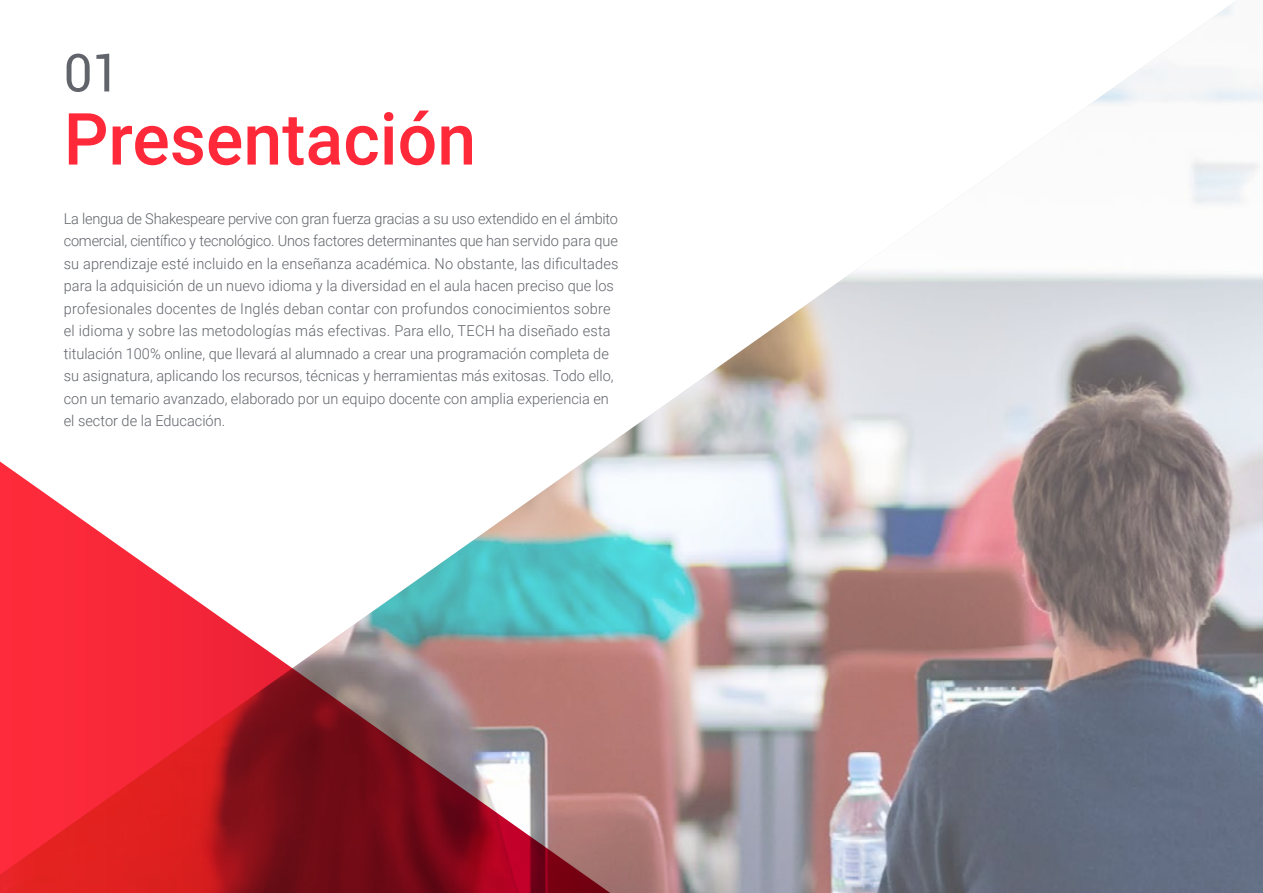
<style>
.page{position:relative;width:1263px;height:893px;background:#fff}
.page>*{position:absolute;margin:0;border:0;box-sizing:border-box;transform-origin:0 0}
.t1{font:500 72px "Roboto";color:#ff293a}
.t2{font:52.5px "Roboto";color:#61646a}
.t3{font:300 15px/22.5px "Roboto";color:#61646a}
</style>
<div class="page">
<img style="left:607px;top:1px;width:656px;height:892px">
<svg style="left:0;top:446px;width:640px;height:447px"></svg>
<h2 class="t2" style="left:64px;top:36px;width:58px">01</h2>
<h1 class="t1" style="left:64px;top:89px;width:414px">Presentación</h1>
<p class="t3" style="left:64px;top:207px;width:556px">La lengua de Shakespeare pervive con gran fuerza gracias a su uso extendido en el ámbito comercial, científico y tecnológico. Unos factores determinantes que han servido para que su aprendizaje esté incluido en la enseñanza académica. No obstante, las dificultades para la adquisición de un nuevo idioma y la diversidad en el aula hacen preciso que los profesionales docentes de Inglés deban contar con profundos conocimientos sobre el idioma y sobre las metodologías más efectivas. Para ello, TECH ha diseñado esta titulación 100% online, que llevará al alumnado a crear una programación completa de su asignatura, aplicando los recursos, técnicas y herramientas más exitosas. Todo ello, con un temario avanzado, elaborado por un equipo docente con amplia experiencia en el sector de la Educación.</p>
</div>
